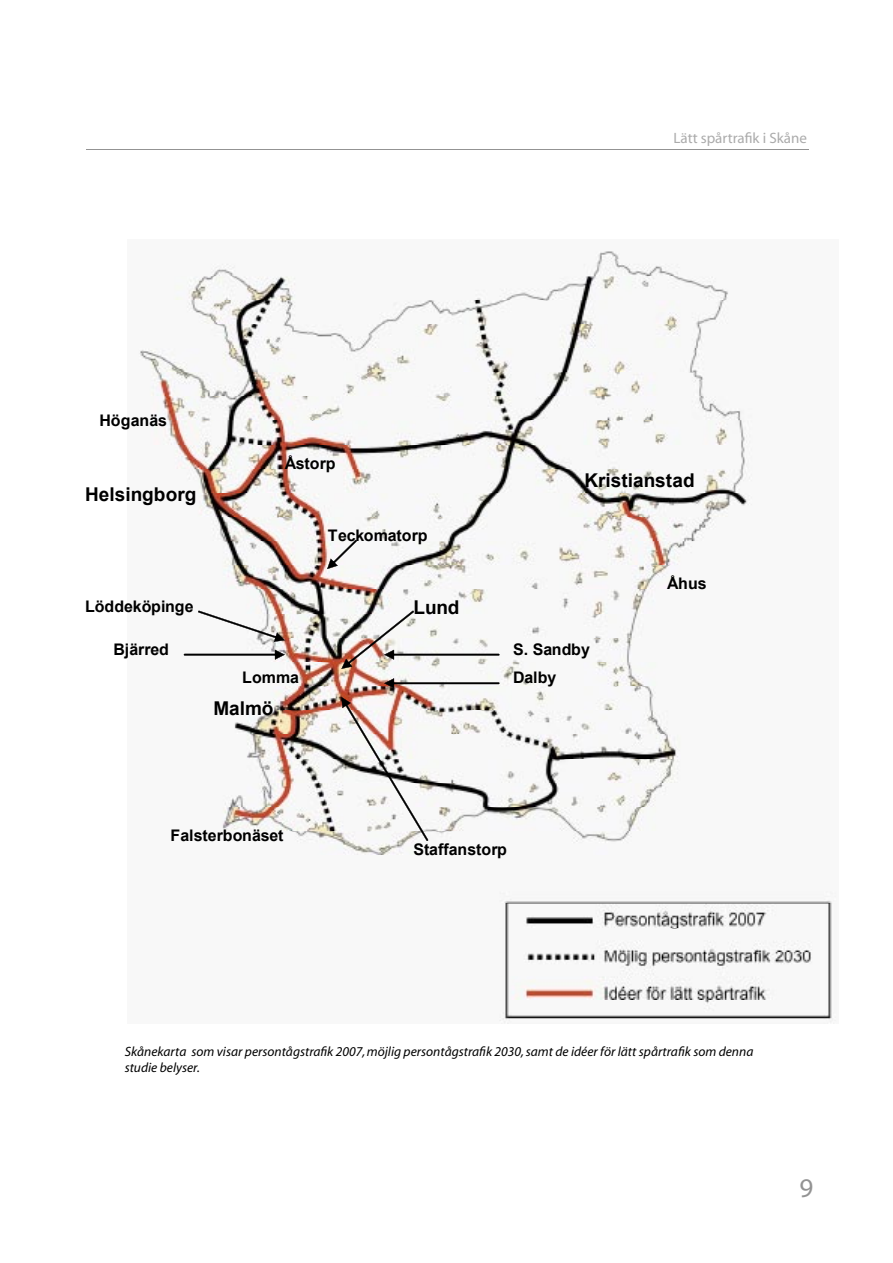
<style>
.page{position:relative;width:893px;height:1263px;background:#fff}
.page>*{position:absolute;margin:0;border:0;box-sizing:border-box;transform-origin:0 0}
.t1{font:27px "Myriad";color:#939393}
.t2{font:700 19.05px "Arial";color:#000}
.t3{font:700 16.05px "Arial";letter-spacing:-.01em;color:#000}
.t4{font:15px "Myriad";color:#ababab}
.t5{font:italic 13.5px/16.2px "Myriad";color:#000}
</style>
<div class="page">
<hr style="left:86px;top:149px;width:723px;height:1px;background:#939393">
<img style="left:139px;top:251px;width:697px;height:773px">
<svg style="left:341px;top:697px;width:87px;height:144px"></svg>
<svg style="left:198px;top:611px;width:87px;height:31px"></svg>
<svg style="left:341px;top:611px;width:159px;height:58px"></svg>
<svg style="left:384px;top:678px;width:116px;height:10px"></svg>
<svg style="left:184px;top:650px;width:101px;height:10px"></svg>
<svg style="left:327px;top:540px;width:30px;height:29px"></svg>
<p class="t3" style="left:99px;top:410px;width:69px">Höganäs</p>
<h2 class="t2" style="left:85px;top:482px;width:113px">Helsingborg</h2>
<p class="t3" style="left:85px;top:596px;width:110px">Löddeköpinge</p>
<p class="t3" style="left:285px;top:453px;width:52px">Åstorp</p>
<p class="t3" style="left:328px;top:524px;width:101px">Teckomatorp</p>
<h2 class="t2" style="left:413px;top:595px;width:48px">Lund</h2>
<p class="t4" style="left:673px;top:131px;width:135px">Lätt spårtrafik i Skåne</p>
<h2 class="t2" style="left:584px;top:468px;width:112px">Kristianstad</h2>
<p class="t3" style="left:667px;top:573px;width:41px">Åhus</p>
<p class="t3" style="left:114px;top:639px;width:57px">Bjärred</p>
<p class="t3" style="left:513px;top:639px;width:78px">S. Sandby</p>
<p class="t3" style="left:242px;top:667px;width:58px">Lomma</p>
<h2 class="t2" style="left:214px;top:696px;width:61px">Malmö</h2>
<p class="t3" style="left:171px;top:824px;width:114px">Falsterbonäset</p>
<p class="t3" style="left:513px;top:667px;width:45px">Dalby</p>
<p class="t3" style="left:413px;top:838px;width:95px">Staffanstorp</p>
<p class="t5" style="left:125px;top:1044px;width:630px">Skånekarta som visar persontågstrafik 2007, möjlig persontågstrafik 2030, samt de idéer för lätt spårtrafik som denna studie belyser.</p>
<h1 class="t1" style="left:799px;top:1175px;width:15px">9</h1>
</div>
